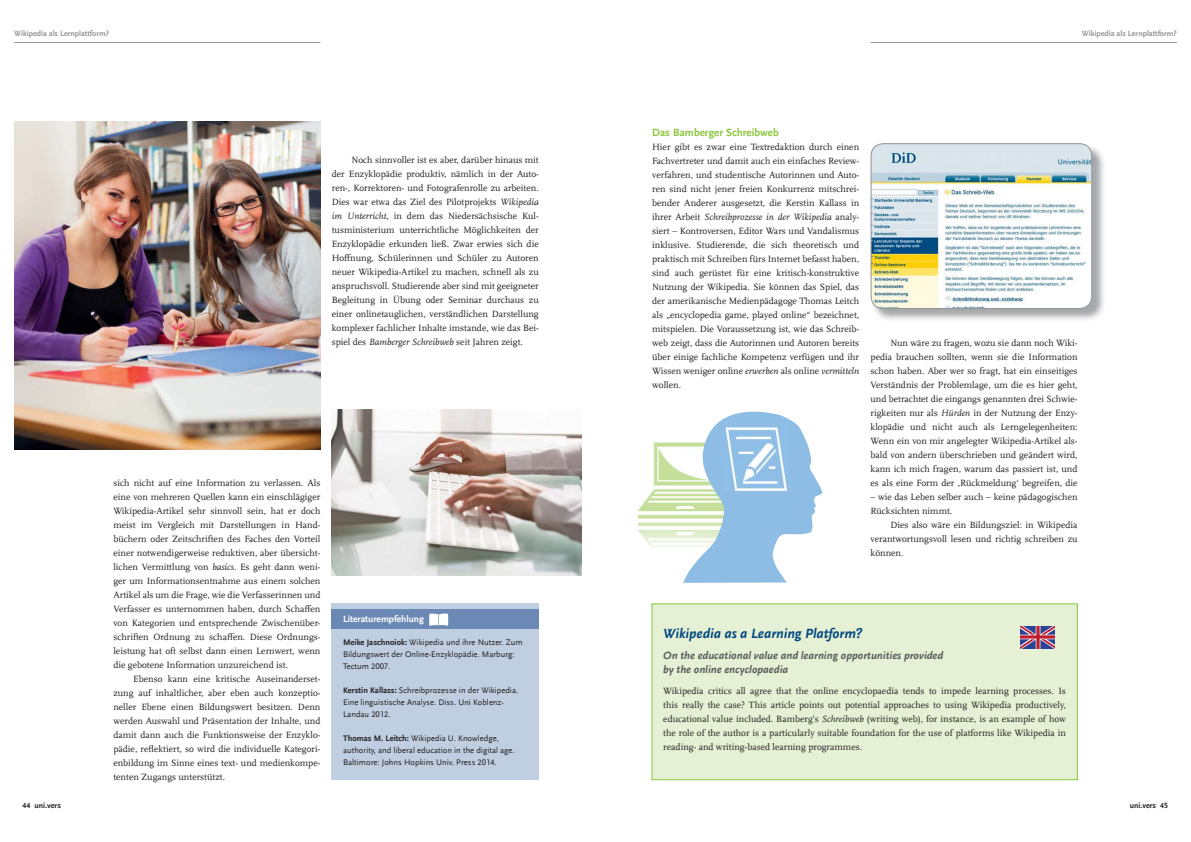
<style>
.page{position:relative;width:1191px;height:842px;background:#fff}
.page>*{position:absolute;margin:0;border:0;box-sizing:border-box;transform-origin:0 0}
.t1{font:italic 700 14px "UB Scala Sans";color:#00467f}
.t2{font:italic 700 11px/14px "UB Scala Sans";color:#58595b}
.t3{font:700 11px "UB Scala Sans";color:#8cc63f}
.t4{font:9.5px/14px "UB Scala";color:#231f20;text-align:justify}
.t5{font:700 9.5px "UB Scala Sans";color:#fff}
.t6{font:8.5px/12px "UB Scala Sans";color:#231f20}
.t7{font:700 8px "UB Scala Sans";color:#939598}
.t8{font:700 8px "UB Scala Sans";color:#231f20}
.s1{font-style:italic}
.s2{font-weight:700}
</style>
<div class="page">
<hr style="left:14px;top:42px;width:306px;height:1px;background:#939598">
<hr style="left:870px;top:42px;width:306px;height:1px;background:#939598">
<div style="left:332px;top:604px;width:207px;height:176px;background:#bfcee0"></div>
<div style="left:332px;top:609px;width:207px;height:20px;background:#6b89b4"></div>
<svg style="left:429px;top:613px;width:19px;height:13px"></svg>
<img style="left:872px;top:145px;width:232px;height:175px">
<img style="left:871px;top:144px;width:220px;height:164px;border-radius:12px">
<div style="left:870px;top:143px;width:222px;height:166px;border:1px solid #939598;border-radius:12px"></div>
<img style="left:637px;top:442px;width:46px;height:106px">
<svg style="left:683px;top:411px;width:140px;height:172px"></svg>
<img style="left:723px;top:424px;width:65px;height:68px">
<img style="left:14px;top:122px;width:306px;height:327px">
<div style="left:652px;top:604px;width:425px;height:176px;background:#e5f0d4"></div>
<div style="left:651px;top:604px;width:426px;height:176px;border:1px solid #8cc63f"></div>
<img style="left:1020px;top:627px;width:34px;height:22px">
<img style="left:332px;top:410px;width:249px;height:165px">
<p class="t7" style="left:14px;top:30px;width:96px">Wikipedia als Lernplattform?</p>
<p class="t7" style="left:1082px;top:30px;width:96px">Wikipedia als Lernplattform?</p>
<p class="t4" style="left:332px;top:154px;width:208px;text-indent:20px">Noch sinnvoller ist es aber, darüber hinaus mit der Enzyklopädie produktiv, nämlich in der Auto&shy;ren-, Korrektoren- und Fotografenrolle zu arbeiten.<br>Dies war etwa das Ziel des Pilotprojekts <span class="s1">Wikipedia im Unterricht</span>, in dem das Niedersächsische Kul&shy;tusministerium unterrichtliche Möglichkeiten der Enzyklopädie erkunden ließ. Zwar erwies sich die Hoffnung, Schülerinnen und Schüler zu Autoren neuer Wikipedia-Artikel zu machen, schnell als zu anspruchsvoll. Studierende aber sind mit geeigneter Begleitung in Übung oder Seminar durchaus zu einer onlinetauglichen, verständlichen Darstellung komplexer fachlicher Inhalte imstande, wie das Bei&shy;spiel des <span class="s1">Bamberger Schreibweb</span> seit Jahren zeigt.</p>
<p class="t4" style="left:113px;top:477px;width:208px">sich nicht auf eine Information zu verlassen. Als eine von mehreren Quellen kann ein einschlägiger Wikipedia-Artikel sehr sinnvoll sein, hat er doch meist im Vergleich mit Darstellungen in Hand&shy;büchern oder Zeitschriften des Faches den Vorteil einer notwendigerweise reduktiven, aber übersicht&shy;lichen Vermittlung von <span class="s1">basics</span>. Es geht dann weni&shy;ger um Informationsentnahme aus einem solchen Artikel als um die Frage, wie die Verfasserinnen und Verfasser es unternommen haben, durch Schaffen von Kategorien und entsprechende Zwischenüber&shy;schriften Ordnung zu schaffen. Diese Ordnungs&shy;leistung hat oft selbst dann einen Lernwert, wenn die gebotene Information unzureichend ist.</p>
<p class="t4" style="left:113px;top:673px;width:208px;text-indent:20px">Ebenso kann eine kritische Auseinanderset&shy;zung auf inhaltlicher, aber eben auch konzeptio&shy;neller Ebene einen Bildungswert besitzen. Denn werden Auswahl und Präsentation der Inhalte, und damit dann auch die Funktionsweise der Enzyklo&shy;pädie, reflektiert, so wird die individuelle Kategori&shy;enbildung im Sinne eines text- und medienkompe&shy;tenten Zugangs unterstützt.</p>
<p class="t5" style="left:343px;top:615px;width:82px">Literaturempfehlung</p>
<p class="t6" style="left:343px;top:637px;width:181px"><span class="s2">Meike Jaschnoiok:</span> Wikipedia und ihre Nutzer. Zum<br>Bildungswert der Online-Enzyklopädie. Marburg:<br>Tectum 2007.</p>
<p class="t6" style="left:343px;top:685px;width:177px"><span class="s2">Kerstin Kallass:</span> Schreibprozesse in der Wikipedia.<br>Eine linguistische Analyse. Diss. Uni Koblenz-<br>Landau 2012.</p>
<p class="t6" style="left:343px;top:733px;width:173px"><span class="s2">Thomas M. Leitch:</span> Wikipedia U. Knowledge, authority, and liberal education in the digital age.<br>Baltimore: Johns Hopkins Univ. Press 2014.</p>
<p class="t3" style="left:652px;top:128px;width:128px">Das Bamberger Schreibweb</p>
<p class="t4" style="left:652px;top:140px;width:208px">Hier gibt es zwar eine Textredaktion durch einen Fachvertreter und damit auch ein einfaches Review&shy;verfahren, und studentische Autorinnen und Auto&shy;ren sind nicht jener freien Konkurrenz mitschrei&shy;bender Anderer ausgesetzt, die Kerstin Kallass in ihrer Arbeit <span class="s1">Schreibprozesse in der Wikipedia</span> analy&shy;siert – Kontroversen, Editor Wars und Vandalismus inklusive. Studierende, die sich theoretisch und praktisch mit Schreiben fürs Internet befasst haben, sind auch gerüstet für eine kritisch-konstruktive Nutzung der Wikipedia. Sie können das Spiel, das der amerikanische Medienpädagoge Thomas Leitch als „encyclopedia game, played online“ bezeichnet, mitspielen. Die Voraussetzung ist, wie das Schreib&shy;web zeigt, dass die Autorinnen und Autoren bereits über einige fachliche Kompetenz verfügen und ihr Wissen weniger online <span class="s1">erwerben</span> als online <span class="s1">vermitteln </span>wollen.</p>
<p class="t4" style="left:870px;top:336px;width:208px;text-indent:20px">Nun wäre zu fragen, wozu sie dann noch Wiki&shy;pedia brauchen sollten, wenn sie die Information schon haben. Aber wer so fragt, hat ein einseitiges Verständnis der Problemlage, um die es hier geht, und betrachtet die eingangs genannten drei Schwie&shy;rigkeiten nur als <span class="s1">Hürden</span> in der Nutzung der Enzy&shy;klopädie und nicht auch als Lerngelegenheiten:<br>Wenn ein von mir angelegter Wikipedia-Artikel als&shy;bald von andern überschrieben und geändert wird, kann ich mich fragen, warum das passiert ist, und es als eine Form der ‚Rückmeldung‘ begreifen, die</p>
<p class="t4" style="left:870px;top:490px;width:208px">– wie das Leben selber auch – keine pädagogischen<br>Rücksichten nimmt.</p>
<p class="t4" style="left:870px;top:518px;width:208px;text-indent:20px">Dies also wäre ein Bildungsziel: in Wikipedia verantwortungsvoll lesen und richtig schreiben zu können.</p>
<h1 class="t1" style="left:663px;top:628px;width:201px">Wikipedia as a Learning Platform?</h1>
<p class="t2" style="left:663px;top:650px;width:281px">On the educational value and learning opportunities provided by the online encyclopaedia</p>
<p class="t4" style="left:663px;top:685px;width:404px">Wikipedia critics all agree that the online encyclopaedia tends to impede learning processes. Is this really the case? This article points out potential approaches to using Wikipedia productively, educational value included. Bamberg’s <span class="s1">Schreibweb</span> (writing web), for instance, is an example of how the role of the author is a particularly suitable foundation for the use of platforms like Wikipedia in reading- and writing-based learning programmes.</p>
<p class="t8" style="left:22px;top:802px;width:40px">44 uni.vers</p>
<p class="t8" style="left:1129px;top:802px;width:40px">uni.vers 45</p>
</div>
